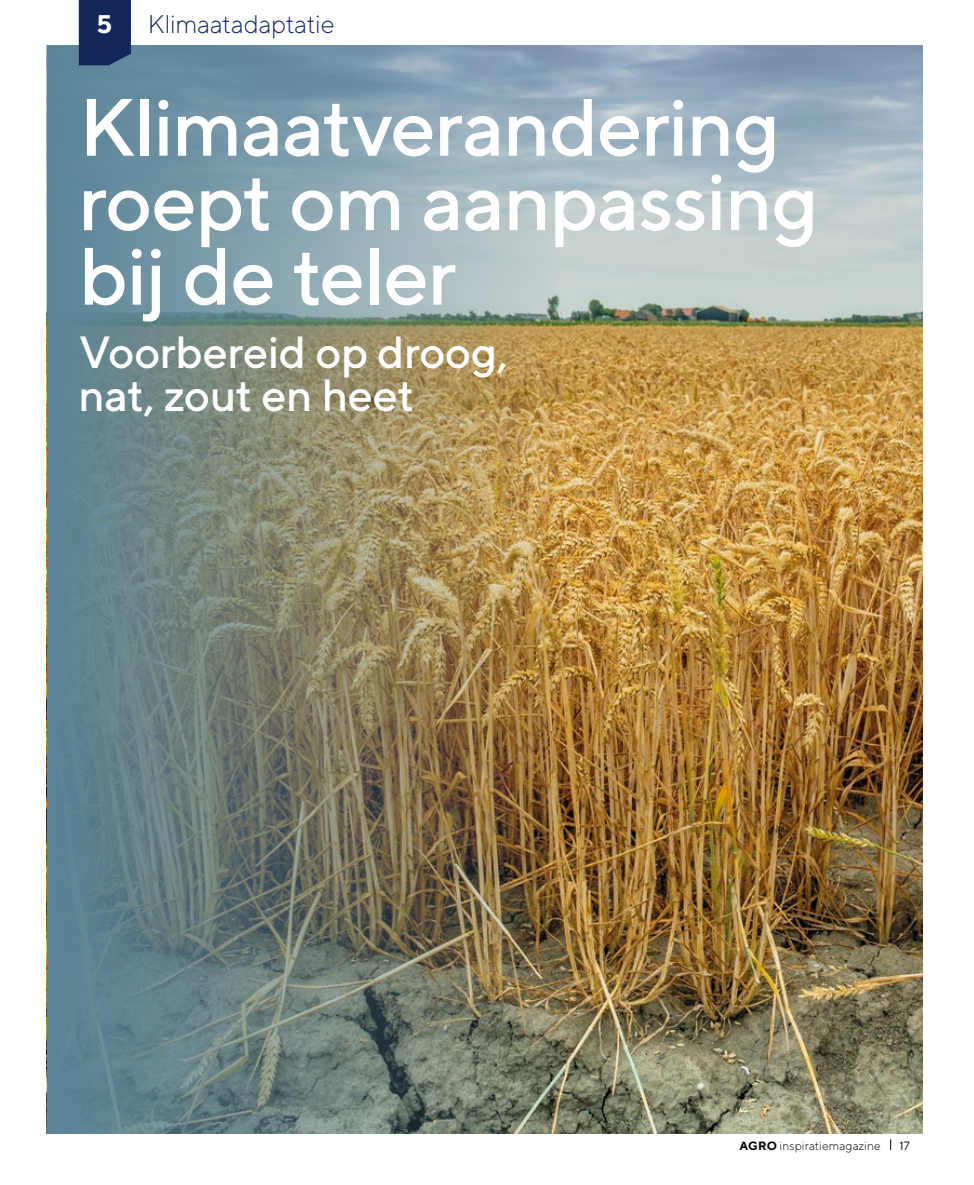
<style>
.page{position:relative;width:974px;height:1185px;background:#fff}
.page>*{position:absolute;margin:0;border:0;box-sizing:border-box;transform-origin:0 0}
.t1{font:500 81px/74.4px "TT Norms";letter-spacing:-.015em;color:#fff}
.t2{font:500 45px/42.5px "TT Norms";letter-spacing:-.005em;color:#fff}
.t3{font:300 25.5px "TT Norms";letter-spacing:-.01em;color:#12265a}
.t4{font:700 25.5px "TT Norms";color:#fff}
.t5{font:300 12px "TT Norms";letter-spacing:.01em;color:#000}
.t6{font:12px "TT Norms";color:#000}
.s1{font-weight:700}
</style>
<div class="page">
<img style="left:562px;top:45px;width:361px;height:1089px">
<img style="left:47px;top:45px;width:515px;height:1089px">
<div style="left:79px;top:0;width:52px;height:65px;background:#12265a"></div>
<p class="t4" style="left:96px;top:8px;width:17px">5</p>
<p class="t3" style="left:148px;top:9px;width:188px">Klimaatadaptatie</p>
<p class="t1" style="left:79px;top:88px;width:741px">Klimaatverandering roept om aanpassing bij de teler</p>
<p class="t2" style="left:79px;top:330px;width:431px">Voorbereid op droog, nat, zout en heet</p>
<p class="t5" style="left:739px;top:1138px;width:143px"><span class="s1">AGRO</span> inspiratiemagazine</p>
<p class="t6" style="left:899px;top:1138px;width:12px">17</p>
</div>
